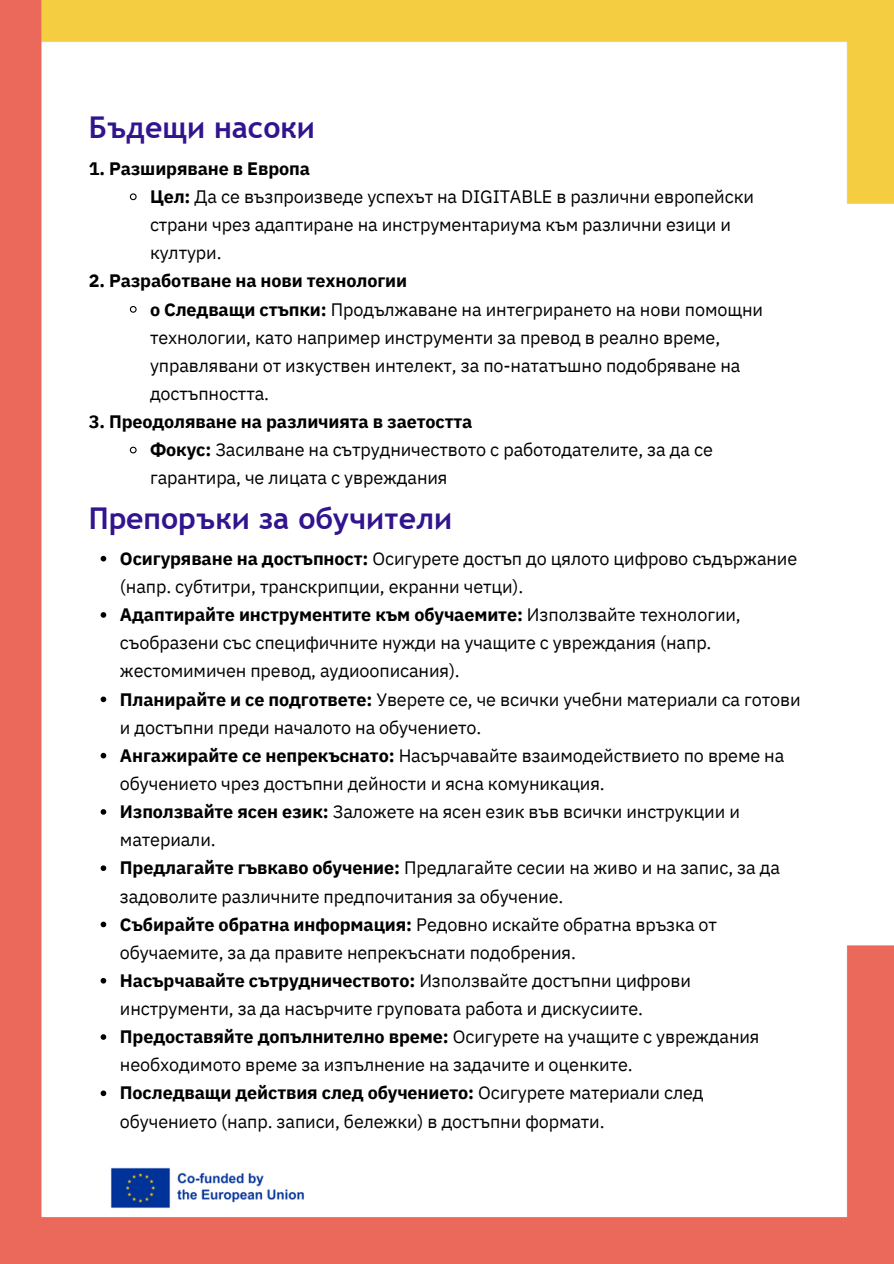
<style>
.page{position:relative;width:894px;height:1264px;background:#fff}
.page>*{position:absolute;margin:0;border:0;box-sizing:border-box;transform-origin:0 0}
.t1{font:700 30px "Trebuchet MS";color:#31148e}
.t2{font:18px/28.2px "IBM Plex Sans";letter-spacing:-.005em;color:#000}
.t3{font:700 18px "IBM Plex Sans";letter-spacing:-.005em;color:#000}
.s1{font-weight:700}
</style>
<div class="page">
<img style="left:0;top:0;width:893px;height:1263px">
<svg style="left:129px;top:192px;width:8px;height:9px"></svg>
<svg style="left:129px;top:305px;width:8px;height:8px"></svg>
<svg style="left:129px;top:446px;width:8px;height:8px"></svg>
<svg style="left:101px;top:556px;width:5px;height:5px"></svg>
<svg style="left:101px;top:612px;width:5px;height:5px"></svg>
<svg style="left:101px;top:696px;width:5px;height:6px"></svg>
<svg style="left:101px;top:752px;width:5px;height:6px"></svg>
<svg style="left:101px;top:809px;width:5px;height:5px"></svg>
<svg style="left:101px;top:865px;width:5px;height:6px"></svg>
<svg style="left:101px;top:921px;width:5px;height:6px"></svg>
<svg style="left:101px;top:977px;width:5px;height:6px"></svg>
<svg style="left:101px;top:1034px;width:5px;height:5px"></svg>
<svg style="left:101px;top:1090px;width:5px;height:6px"></svg>
<p class="t1" style="left:89px;top:110px;width:227px">Бъдещи насоки</p>
<h2 class="t3" style="left:89px;top:156px;width:223px">1. Разширяване в Европа</h2>
<p class="t2" style="left:150px;top:182px;width:605px"><span class="s1">Цел:</span> Да се възпроизведе успехът на DIGITABLE в различни европейски страни чрез адаптиране на инструментариума към различни езици и култури.</p>
<h2 class="t3" style="left:89px;top:269px;width:320px">2. Разработване на нови технологии</h2>
<p class="t2" style="left:150px;top:295px;width:614px"><span class="s1">o Следващи стъпки:</span> Продължаване на интегрирането на нови помощни технологии, като например инструменти за превод в реално време, управлявани от изкуствен интелект, за по-нататъшно подобряване на достъпността.</p>
<h2 class="t3" style="left:89px;top:409px;width:385px">3. Преодоляване на различията в заетостта</h2>
<p class="t2" style="left:150px;top:435px;width:564px"><span class="s1">Фокус:</span> Засилване на сътрудничеството с работодателите, за да се гарантира, че лицата с увреждания</p>
<p class="t1" style="left:89px;top:500px;width:365px">Препоръки за обучители</p>
<h1 class="t2" style="left:120px;top:544px;width:678px"><span class="s1">Осигуряване на достъпност:</span> Осигурете достъп до цялото цифрово съдържание (напр. субтитри, транскрипции, екранни четци).</h1>
<p class="t2" style="left:120px;top:600px;width:622px"><span class="s1">Адаптирайте инструментите към обучаемите:</span> Използвайте технологии, съобразени със специфичните нужди на учащите с увреждания (напр. жестомимичен превод, аудиоописания).</p>
<p class="t2" style="left:120px;top:684px;width:682px"><span class="s1">Планирайте и се подгответе:</span> Уверете се, че всички учебни материали са готови и достъпни преди началото на обучението.</p>
<p class="t2" style="left:120px;top:741px;width:665px"><span class="s1">Ангажирайте се непрекъснато:</span> Насърчавайте взаимодействието по време на обучението чрез достъпни дейности и ясна комуникация.</p>
<p class="t2" style="left:120px;top:797px;width:621px"><span class="s1">Използвайте ясен език:</span> Заложете на ясен език във всички инструкции и материали.</p>
<p class="t2" style="left:120px;top:853px;width:661px"><span class="s1">Предлагайте гъвкаво обучение:</span> Предлагайте сесии на живо и на запис, за да задоволите различните предпочитания за обучение.</p>
<p class="t2" style="left:120px;top:909px;width:598px"><span class="s1">Събирайте обратна информация:</span> Редовно искайте обратна връзка от обучаемите, за да правите непрекъснати подобрения.</p>
<p class="t2" style="left:120px;top:966px;width:572px"><span class="s1">Насърчавайте сътрудничеството:</span> Използвайте достъпни цифрови инструменти, за да насърчите груповата работа и дискусиите.</p>
<p class="t2" style="left:120px;top:1022px;width:641px"><span class="s1">Предоставяйте допълнително време:</span> Осигурете на учащите с увреждания необходимото време за изпълнение на задачите и оценките.</p>
<p class="t2" style="left:120px;top:1078px;width:585px"><span class="s1">Последващи действия след обучението:</span> Осигурете материали след обучението (напр. записи, бележки) в достъпни формати.</p>
</div>
